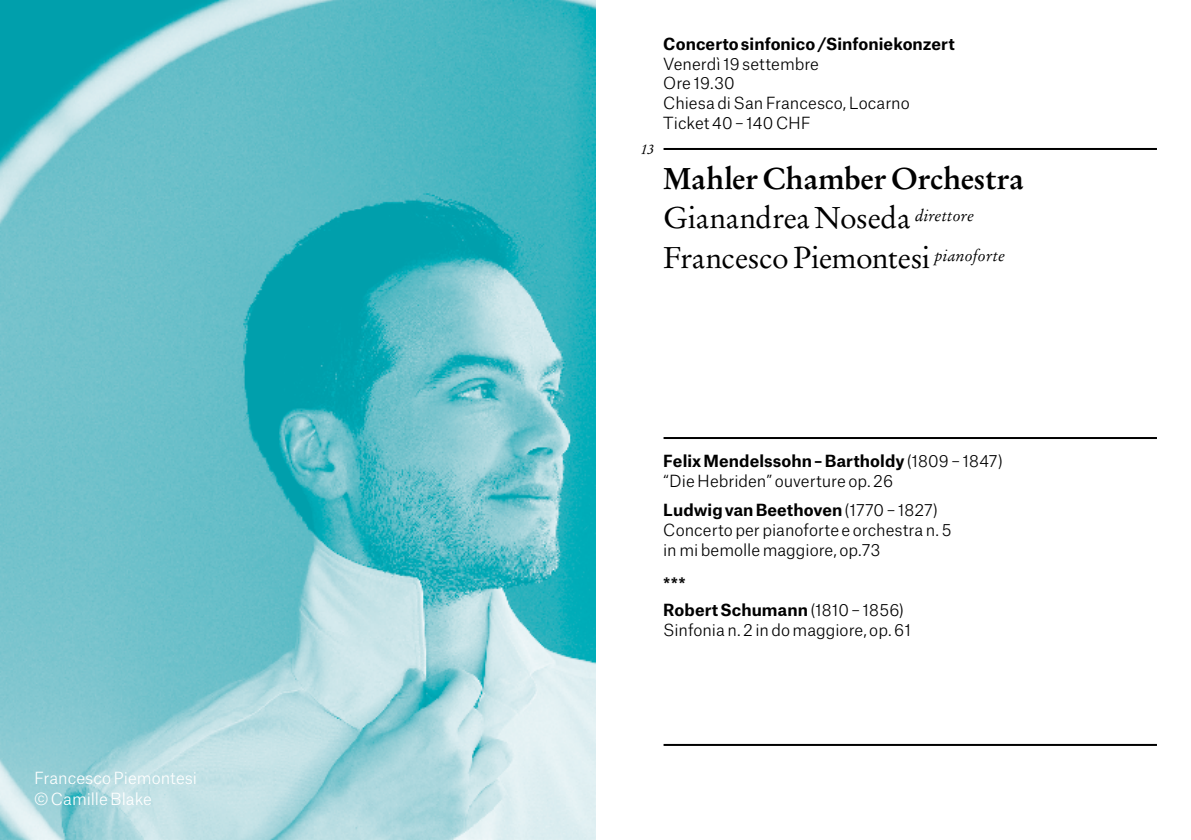
<style>
.page{position:relative;width:1191px;height:840px;background:#fff}
.page>*{position:absolute;margin:0;border:0;box-sizing:border-box;transform-origin:0 0}
.t1{font:30px/39.6px "Stempel Garamond LT Pro";letter-spacing:-.01em;color:#000}
.t2{font:300 16px/19.8px "Atlas Grotesk";color:#000}
.t3{font:700 16px/25.8px "Atlas Grotesk";letter-spacing:.005em;color:#000}
.t4{font:300 16px/20px "Atlas Grotesk";color:#fff}
.t5{font:italic 14px "Stempel Garamond LT Pro";color:#000}
.s1{font-weight:700}
.s2{font-weight:300}
</style>
<div class="page">
<hr style="left:663px;top:148px;width:494px;height:2px;background:#000">
<hr style="left:663px;top:437px;width:494px;height:2px;background:#000">
<hr style="left:663px;top:743px;width:494px;height:2px;background:#000">
<img style="left:0;top:0;width:595px;height:839px">
<p class="t4" style="left:34px;top:766px;width:165px">Francesco Piemontesi © Camille Blake</p>
<p class="t5" style="left:641px;top:140px;width:15px">13</p>
<p class="t3" style="left:663px;top:29px;width:293px">Concerto sinfonico /Sinfoniekonzert</p>
<p class="t2" style="left:663px;top:52px;width:248px">Venerdì 19 settembre<br>Ore 19.30<br>Chiesa di San Francesco, Locarno<br>Ticket 40 – 140 CHF</p>
<h1 class="t1" style="left:663px;top:158px;width:362px"><span class="s1">Mahler Chamber Orchestra<br></span>Gianandrea Noseda <sup>direttore<br></sup>Francesco Piemontesi <sup>pianoforte</sup></h1>
<p class="t2" style="left:663px;top:449px;width:341px"><span class="s1">Felix Mendelssohn – Bartholdy</span> (1809 – 1847) “Die Hebriden” ouverture op. 26</p>
<p class="t2" style="left:663px;top:498px;width:290px"><span class="s1">Ludwig van Beethoven</span> (1770 – 1827)<br>Concerto per pianoforte e orchestra n. 5 in mi bemolle maggiore, op.73</p>
<p class="t3" style="left:663px;top:569px;width:242px">***<br>Robert Schumann <span class="s2">(1810 – 1856)</span></p>
<p class="t2" style="left:663px;top:617px;width:249px">Sinfonia n. 2 in do maggiore, op. 61</p>
</div>
